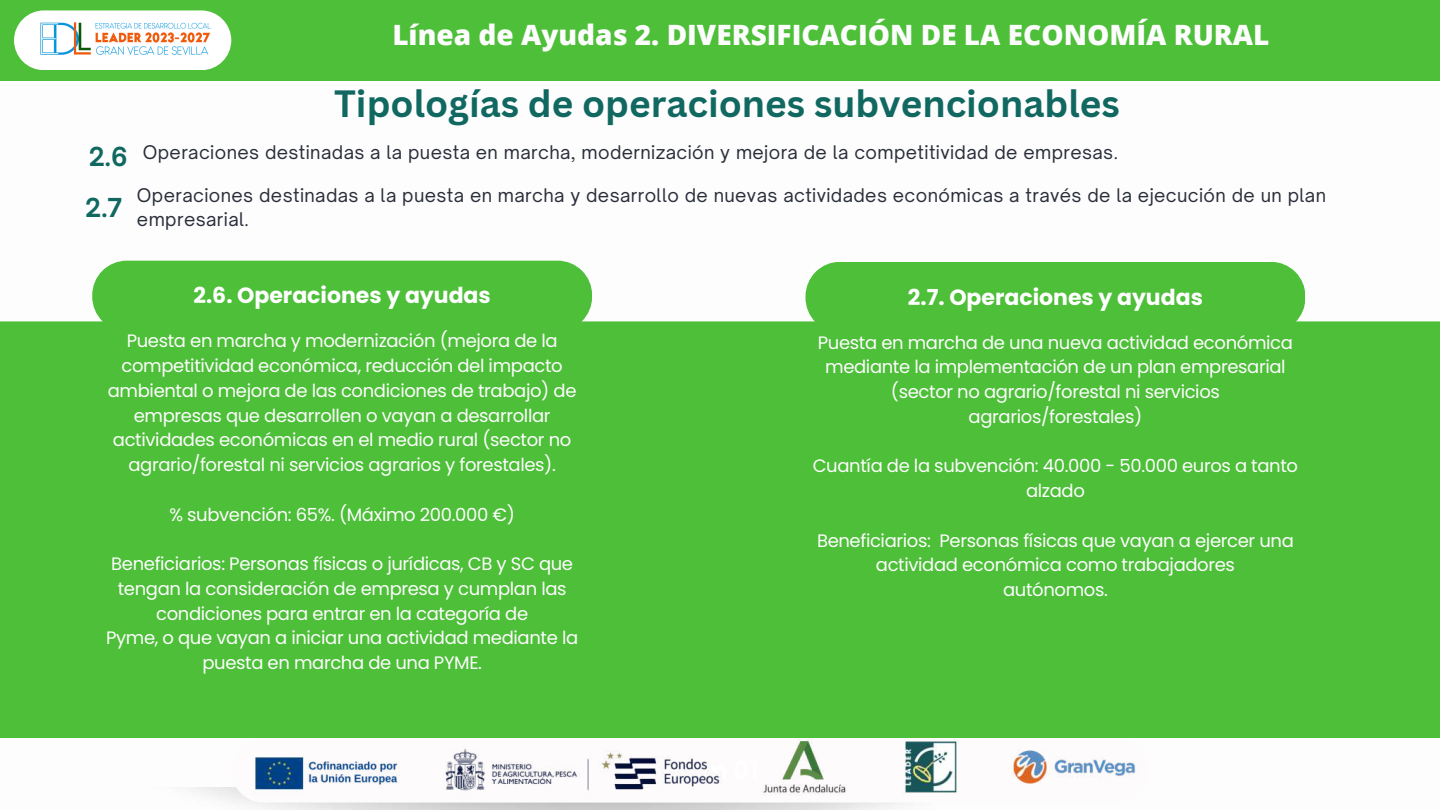
<style>
.page{position:relative;width:1440px;height:810px;background:#fff}
.page>*{position:absolute;margin:0;border:0;box-sizing:border-box;transform-origin:0 0}
.t1{font:700 37px "Canva Sans";color:#106861}
.t2{font:800 28px "Open Sans";color:#fdfdfd}
.t3{font:700 25px "Open Sauce One";color:#106861}
.t4{font:700 22px "Poppins";color:#fff}
.t5{font:18px/24.8px "Poppins";letter-spacing:-.02em;color:#fdfdfd;text-align:center}
.t6{font:18px/24.8px "Open Sauce One";letter-spacing:.02em;color:#2a2e3a}
</style>
<div class="page">
<div style="left:0;top:321px;width:1440px;height:417px;background:#4dbf38"></div>
<div style="left:92px;top:261px;width:500px;height:70px;background:#4dbf38"></div>
<div style="left:0;top:0;width:1440px;height:81px;background:#4dbf38"></div>
<div style="left:14px;top:10px;width:217px;height:60px;background:#fff;border-radius:30px"></div>
<img style="left:40px;top:22px;width:171px;height:33px">
<img style="left:231px;top:722px;width:917px;height:81px">
<div style="left:806px;top:262px;width:499px;height:70px;background:#4dbf38"></div>
<h2 class="t2" style="left:392px;top:15px;width:879px">Línea de Ayudas 2. DIVERSIFICACIÓN DE LA ECONOMÍA RURAL</h2>
<h3 class="t3" style="left:89px;top:141px;width:40px">2.6</h3>
<h3 class="t3" style="left:85px;top:192px;width:39px">2.7</h3>
<h1 class="t1" style="left:334px;top:78px;width:787px">Tipologías de operaciones subvencionables</h1>
<p class="t6" style="left:143px;top:140px;width:977px">Operaciones destinadas a la puesta en marcha, modernización y mejora de la competitividad de empresas.</p>
<p class="t6" style="left:137px;top:182px;width:1191px">Operaciones destinadas a la puesta en marcha y desarrollo de nuevas actividades económicas a través de la ejecución de un plan empresarial.</p>
<p class="t4" style="left:194px;top:280px;width:299px">2.6. Operaciones y ayudas</p>
<p class="t5" style="left:108px;top:329px;width:470px">Puesta en marcha y modernización (mejora de la competitividad económica, reducción del impacto ambiental o mejora de las condiciones de trabajo) de empresas que desarrollen o vayan a desarrollar actividades económicas en el medio rural (sector no agrario/forestal ni servicios agrarios y forestales).</p>
<p class="t5" style="left:170px;top:502px;width:347px">% subvención: 65%. (Máximo 200.000 €)</p>
<p class="t5" style="left:106px;top:551px;width:474px">Beneficiarios: Personas físicas o jurídicas, CB y SC que tengan la consideración de empresa y cumplan las condiciones para entrar en la categoría de<br>Pyme, o que vayan a iniciar una actividad mediante la puesta en marcha de una PYME.</p>
<p class="t4" style="left:908px;top:281px;width:297px">2.7. Operaciones y ayudas</p>
<p class="t5" style="left:818px;top:330px;width:477px">Puesta en marcha de una nueva actividad económica mediante la implementación de un plan empresarial (sector no agrario/forestal ni servicios agrarios/forestales)</p>
<p class="t5" style="left:813px;top:454px;width:487px">Cuantía de la subvención: 40.000 - 50.000 euros a tanto alzado</p>
<p class="t5" style="left:817px;top:528px;width:478px">Beneficiarios: Personas físicas que vayan a ejercer una actividad económica como trabajadores<br>autónomos.</p>
</div>
